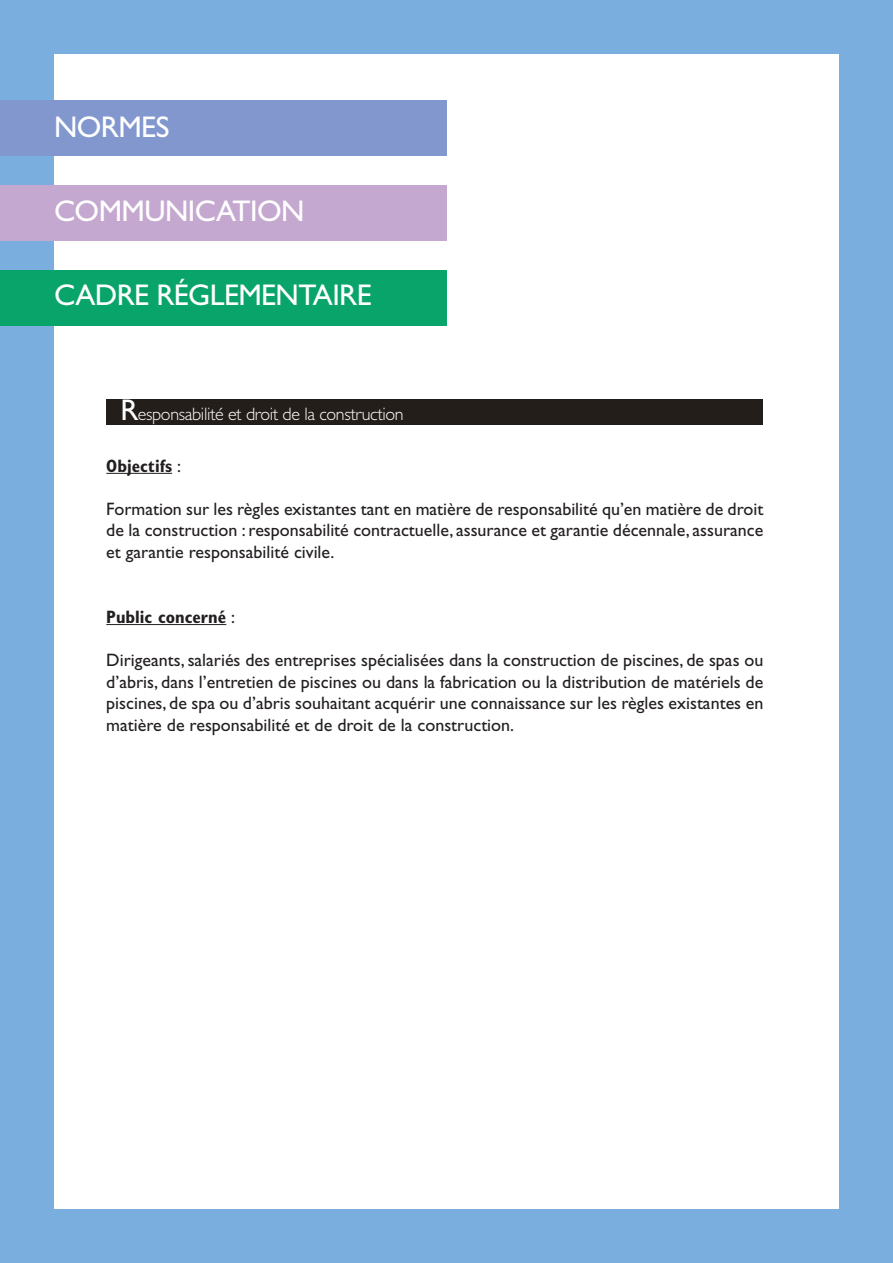
<style>
.page{position:relative;width:893px;height:1263px;background:#79aede}
.page>*{position:absolute;margin:0;border:0;box-sizing:border-box;transform-origin:0 0}
.t1{font:30px "Gill Sans Std";letter-spacing:-.02em;color:#fff}
.t2{font:18px/21.6px "Gill Sans Std";color:#231f20;text-align:justify}
.t3{font:300 18px "Gill Sans Std";letter-spacing:-.02em;color:#fff}
.t4{font:700 condensed 18px "Gill Sans Std";color:#231f20}
.s1{font-weight:400;font-size:30px}
.s2{font-weight:400;font-stretch:normal}
</style>
<div class="page">
<div style="left:54px;top:54px;width:785px;height:1155px;background:#fff"></div>
<div style="left:0;top:100px;width:446px;height:55px;background:#8197cd"></div>
<div style="left:0;top:270px;width:446px;height:55px;background:#09a46a"></div>
<div style="left:0;top:185px;width:446px;height:55px;background:#c4a8cf"></div>
<hr style="left:106px;top:473px;width:66px;height:1px;background:#231f20">
<hr style="left:106px;top:624px;width:120px;height:1px;background:#231f20">
<div style="left:106px;top:400px;width:657px;height:25px;background:#241e1b"></div>
<h1 class="t1" style="left:54px;top:110px;width:117px">NORMES</h1>
<h1 class="t1" style="left:54px;top:194px;width:252px">COMMUNICATION</h1>
<h1 class="t1" style="left:54px;top:278px;width:319px">CADRE RéGLEMENTAIRE</h1>
<p class="t3" style="left:120px;top:404px;width:285px"><span class="s1">R</span>esponsabilité et droit de la construction</p>
<p class="t4" style="left:106px;top:455px;width:76px">Objectifs <span class="s2">:</span></p>
<p class="t2" style="left:106px;top:498px;width:658px">Formation sur les règles existantes tant en matière de responsabilité qu’en matière de droit de la construction : responsabilité contractuelle, assurance et garantie décennale, assurance et garantie responsabilité civile.</p>
<p class="t4" style="left:106px;top:606px;width:130px">Public concerné <span class="s2">:</span></p>
<p class="t2" style="left:106px;top:649px;width:658px">Dirigeants, salariés des entreprises spécialisées dans la construction de piscines, de spas ou d’abris, dans l’entretien de piscines ou dans la fabrication ou la distribution de matériels de piscines, de spa ou d’abris souhaitant acquérir une connaissance sur les règles existantes en matière de responsabilité et de droit de la construction.</p>
</div>
